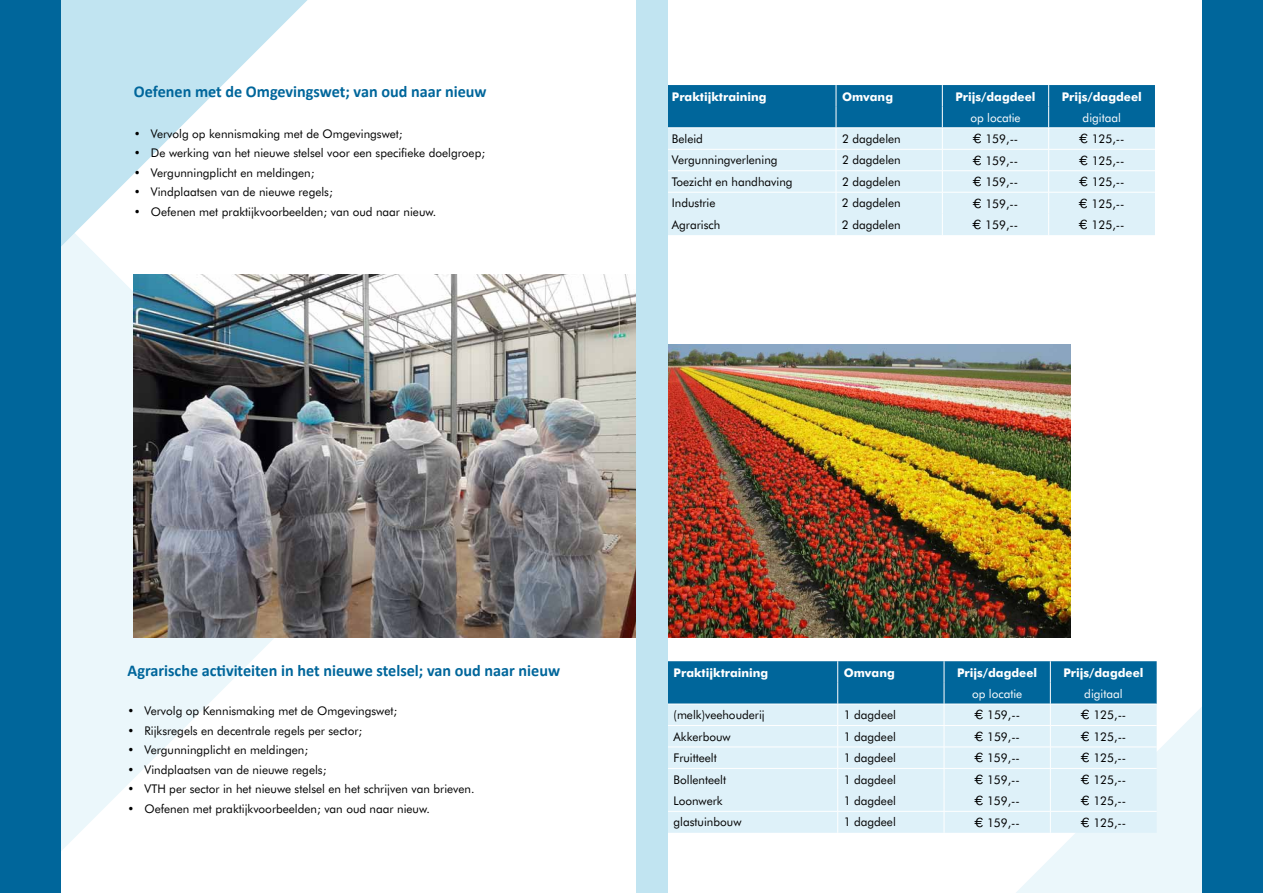
<style>
.page{position:relative;width:1263px;height:893px;background:#fff}
.page>*{position:absolute;margin:0;border:0;box-sizing:border-box;transform-origin:0 0}
.t1{font:700 16.5px "Calibri";color:#00669b}
.t2{font:12px "Futura BT";color:#000}
.t3{font:700 12px "Futura BT";color:#fff}
.t4{font:12px "Futura BT";color:#fff}
.s1{font-family:"Geneva"}
</style>
<div class="page">
<svg style="left:61px;top:308px;width:213px;height:543px;fill:#ebf7fb"></svg>
<svg style="left:61px;top:0;width:246px;height:308px"></svg>
<svg style="left:1016px;top:707px;width:186px;height:186px;fill:#ebf7fb"></svg>
<div style="left:0;top:0;width:61px;height:893px;background:#00669b"></div>
<div style="left:1202px;top:0;width:61px;height:893px;background:#00669b"></div>
<svg style="left:668px;top:661px;width:489px;height:172px;background:#a6cee1"></svg>
<hr style="left:668px;top:704px;width:170px;height:1px;background:#fff">
<hr style="left:838px;top:704px;width:106px;height:1px;background:#fff">
<hr style="left:944px;top:704px;width:106px;height:1px;background:#fff">
<hr style="left:1050px;top:704px;width:107px;height:1px;background:#fff">
<hr style="left:668px;top:725px;width:170px;height:1px;background:#fff">
<hr style="left:838px;top:725px;width:106px;height:1px;background:#fff">
<hr style="left:944px;top:725px;width:106px;height:1px;background:#fff">
<hr style="left:1050px;top:725px;width:107px;height:1px;background:#fff">
<hr style="left:668px;top:747px;width:170px;height:1px;background:#fff">
<hr style="left:838px;top:747px;width:106px;height:1px;background:#fff">
<hr style="left:944px;top:747px;width:106px;height:1px;background:#fff">
<hr style="left:1050px;top:747px;width:107px;height:1px;background:#fff">
<hr style="left:668px;top:768px;width:170px;height:1px;background:#fff">
<hr style="left:838px;top:768px;width:106px;height:1px;background:#fff">
<hr style="left:944px;top:768px;width:106px;height:1px;background:#fff">
<hr style="left:1050px;top:768px;width:107px;height:1px;background:#fff">
<hr style="left:668px;top:811px;width:170px;height:1px;background:#fff">
<hr style="left:838px;top:811px;width:106px;height:1px;background:#fff">
<hr style="left:944px;top:811px;width:106px;height:1px;background:#fff">
<hr style="left:1050px;top:811px;width:107px;height:1px;background:#fff">
<img style="left:668px;top:345px;width:403px;height:293px">
<img style="left:134px;top:274px;width:502px;height:364px">
<svg style="left:668px;top:85px;width:487px;height:150px;background:#9ec9de"></svg>
<hr style="left:666px;top:128px;width:170px;height:1px;background:#fff">
<hr style="left:836px;top:128px;width:106px;height:1px;background:#fff">
<hr style="left:942px;top:128px;width:107px;height:1px;background:#fff">
<hr style="left:1049px;top:128px;width:106px;height:1px;background:#fff">
<hr style="left:666px;top:149px;width:170px;height:1px;background:#fff">
<hr style="left:836px;top:149px;width:106px;height:1px;background:#fff">
<hr style="left:942px;top:149px;width:107px;height:1px;background:#fff">
<hr style="left:1049px;top:149px;width:106px;height:1px;background:#fff">
<hr style="left:666px;top:170px;width:170px;height:1px;background:#fff">
<hr style="left:836px;top:170px;width:106px;height:1px;background:#fff">
<hr style="left:942px;top:170px;width:107px;height:1px;background:#fff">
<hr style="left:1049px;top:170px;width:106px;height:1px;background:#fff">
<hr style="left:666px;top:192px;width:170px;height:1px;background:#fff">
<hr style="left:836px;top:192px;width:106px;height:1px;background:#fff">
<hr style="left:942px;top:192px;width:107px;height:1px;background:#fff">
<hr style="left:1049px;top:192px;width:106px;height:1px;background:#fff">
<div style="left:636px;top:0;width:32px;height:893px;background:#c1e4f1"></div>
<h1 class="t1" style="left:134px;top:82px;width:354px">Oefenen met de Omgevingswet; van oud naar nieuw</h1>
<p class="t2" style="left:134px;top:126px;width:270px">• Vervolg op kennismaking met de Omgevingswet;</p>
<p class="t2" style="left:134px;top:146px;width:353px">• De werking van het nieuwe stelsel voor een specifieke doelgroep;</p>
<p class="t2" style="left:134px;top:165px;width:182px">• Vergunningplicht en meldingen;</p>
<p class="t2" style="left:134px;top:185px;width:200px">• Vindplaatsen van de nieuwe regels;</p>
<p class="t2" style="left:134px;top:204px;width:304px">• Oefenen met praktijkvoorbeelden; van oud naar nieuw.</p>
<p class="t3" style="left:672px;top:89px;width:96px">Praktijktraining</p>
<p class="t3" style="left:842px;top:89px;width:53px">Omvang</p>
<p class="t3" style="left:955px;top:89px;width:82px">Prijs/dagdeel</p>
<p class="t3" style="left:1062px;top:89px;width:82px">Prijs/dagdeel</p>
<p class="t4" style="left:970px;top:110px;width:52px">op locatie</p>
<p class="t4" style="left:1082px;top:110px;width:40px">digitaal</p>
<p class="t2" style="left:672px;top:131px;width:33px">Beleid</p>
<p class="t2" style="left:842px;top:131px;width:60px">2 dagdelen</p>
<p class="t2" style="left:973px;top:132px;width:47px"><span class="s1">€</span> 159,--</p>
<p class="t2" style="left:1079px;top:132px;width:47px"><span class="s1">€</span> 125,--</p>
<p class="t2" style="left:672px;top:153px;width:107px">Vergunningverlening</p>
<p class="t2" style="left:842px;top:153px;width:60px">2 dagdelen</p>
<p class="t2" style="left:973px;top:153px;width:47px"><span class="s1">€</span> 159,--</p>
<p class="t2" style="left:1079px;top:153px;width:47px"><span class="s1">€</span> 125,--</p>
<p class="t2" style="left:672px;top:174px;width:122px">Toezicht en handhaving</p>
<p class="t2" style="left:842px;top:174px;width:60px">2 dagdelen</p>
<p class="t2" style="left:973px;top:175px;width:47px"><span class="s1">€</span> 159,--</p>
<p class="t2" style="left:1079px;top:175px;width:47px"><span class="s1">€</span> 125,--</p>
<p class="t2" style="left:672px;top:196px;width:45px">Industrie</p>
<p class="t2" style="left:842px;top:196px;width:60px">2 dagdelen</p>
<p class="t2" style="left:973px;top:196px;width:47px"><span class="s1">€</span> 159,--</p>
<p class="t2" style="left:1079px;top:196px;width:47px"><span class="s1">€</span> 125,--</p>
<p class="t2" style="left:672px;top:217px;width:50px">Agrarisch</p>
<p class="t2" style="left:842px;top:217px;width:60px">2 dagdelen</p>
<p class="t2" style="left:973px;top:218px;width:47px"><span class="s1">€</span> 159,--</p>
<p class="t2" style="left:1079px;top:218px;width:47px"><span class="s1">€</span> 125,--</p>
<h1 class="t1" style="left:128px;top:661px;width:434px">Agrarische activiteiten in het nieuwe stelsel; van oud naar nieuw</h1>
<p class="t2" style="left:128px;top:704px;width:271px">• Vervolg op Kennismaking met de Omgevingswet;</p>
<p class="t2" style="left:128px;top:723px;width:236px">• Rijksregels en decentrale regels per sector;</p>
<p class="t2" style="left:128px;top:743px;width:182px">• Vergunningplicht en meldingen;</p>
<p class="t2" style="left:128px;top:762px;width:200px">• Vindplaatsen van de nieuwe regels;</p>
<p class="t2" style="left:128px;top:782px;width:348px">• VTH per sector in het nieuwe stelsel en het schrijven van brieven.</p>
<p class="t2" style="left:128px;top:801px;width:304px">• Oefenen met praktijkvoorbeelden; van oud naar nieuw.</p>
<p class="t3" style="left:674px;top:665px;width:96px">Praktijktraining</p>
<p class="t3" style="left:844px;top:665px;width:53px">Omvang</p>
<p class="t3" style="left:957px;top:665px;width:82px">Prijs/dagdeel</p>
<p class="t3" style="left:1063px;top:665px;width:82px">Prijs/dagdeel</p>
<p class="t4" style="left:972px;top:686px;width:52px">op locatie</p>
<p class="t4" style="left:1084px;top:686px;width:40px">digitaal</p>
<p class="t2" style="left:674px;top:708px;width:93px">(melk)veehouderij</p>
<p class="t2" style="left:844px;top:708px;width:54px">1 dagdeel</p>
<p class="t2" style="left:974px;top:708px;width:47px"><span class="s1">€</span> 159,--</p>
<p class="t2" style="left:1081px;top:708px;width:47px"><span class="s1">€</span> 125,--</p>
<p class="t2" style="left:674px;top:729px;width:59px">Akkerbouw</p>
<p class="t2" style="left:844px;top:729px;width:54px">1 dagdeel</p>
<p class="t2" style="left:974px;top:729px;width:47px"><span class="s1">€</span> 159,--</p>
<p class="t2" style="left:1081px;top:729px;width:47px"><span class="s1">€</span> 125,--</p>
<p class="t2" style="left:674px;top:750px;width:45px">Fruitteelt</p>
<p class="t2" style="left:844px;top:750px;width:54px">1 dagdeel</p>
<p class="t2" style="left:974px;top:751px;width:47px"><span class="s1">€</span> 159,--</p>
<p class="t2" style="left:1081px;top:751px;width:47px"><span class="s1">€</span> 125,--</p>
<p class="t2" style="left:674px;top:772px;width:54px">Bollenteelt</p>
<p class="t2" style="left:844px;top:772px;width:54px">1 dagdeel</p>
<p class="t2" style="left:974px;top:772px;width:47px"><span class="s1">€</span> 159,--</p>
<p class="t2" style="left:1081px;top:772px;width:47px"><span class="s1">€</span> 125,--</p>
<p class="t2" style="left:674px;top:793px;width:51px">Loonwerk</p>
<p class="t2" style="left:844px;top:793px;width:54px">1 dagdeel</p>
<p class="t2" style="left:974px;top:794px;width:47px"><span class="s1">€</span> 159,--</p>
<p class="t2" style="left:1081px;top:794px;width:47px"><span class="s1">€</span> 125,--</p>
<p class="t2" style="left:673px;top:815px;width:69px">glastuinbouw</p>
<p class="t2" style="left:844px;top:815px;width:54px">1 dagdeel</p>
<p class="t2" style="left:974px;top:815px;width:47px"><span class="s1">€</span> 159,--</p>
<p class="t2" style="left:1081px;top:815px;width:47px"><span class="s1">€</span> 125,--</p>
</div>
